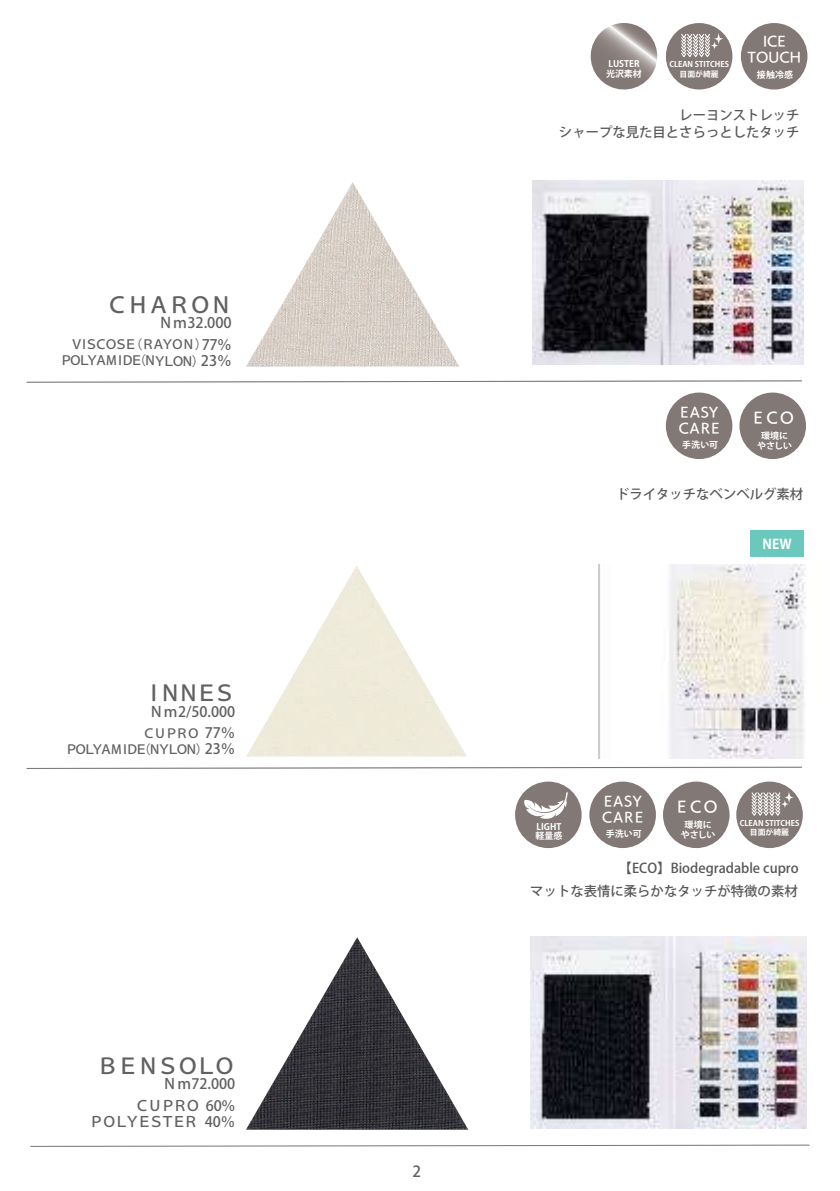
<style>
.page{position:relative;width:840px;height:1191px;background:#fff}
.page>*{position:absolute;margin:0;border:0;box-sizing:border-box;transform-origin:0 0}
.t1{font:500 21.8px "Koz Go Pr 6 N";letter-spacing:-.055em;color:#616164}
.t2{font:500 21.6px "Koz Go Pr 6 N";letter-spacing:-.08em;color:#616164}
.t3{font:500 21.6px "Koz Go Pr 6 N";letter-spacing:-.13em;color:#616164}
.t4{font:500 15.2px "Koz Go Pr 6 N";color:#616164}
.t5{font:500 14.6px "Koz Go Pr 6 N";letter-spacing:-.005em;color:#616164}
.t6{font:500 14.4px/21.6px "Koz Go Pr 6 N";letter-spacing:-.01em;color:#616164;text-align:right}
.t7{font:500 14.4px "Koz Go Pr 6 N";letter-spacing:-.18em;color:#616164}
.t8{font:500 14.4px "Koz Go Pr 6 N";letter-spacing:-.045em;color:#616164}
.t9{font:14.4px "UD Kakugo Large Pr 6 N DB";color:#fff}
.t10{font:500 13.4px/17.2px "Koz Go Pr 6 N";color:#57585a;text-align:right}
.t11{font:700 13.4px "Koz Go Pr 6 N";color:#fff}
.t12{font:13px/15.8px "UD Kakugo Large Pr 6 N DB";letter-spacing:-.19em;color:#fff}
.t13{font:500 12.8px/16.4px "Koz Go Pr 6 N";letter-spacing:-.265em;color:#616164;text-align:right}
.t14{font:500 12.6px/16.2px "Koz Go Pr 6 N";letter-spacing:-.265em;color:#616164;text-align:right}
.t15{font:700 9px/9.6px "Koz Go Pr 6 N";color:#fff;text-align:center}
.t16{font:700 7.8px/9.6px "Koz Go Pr 6 N";color:#fff;text-align:center}
.s1{font-size:14.6px}
.s2{font-size:14.4px}
</style>
<div class="page">
<img style="left:246px;top:182px;width:213px;height:184px">
<img style="left:247px;top:566px;width:220px;height:190px">
<img style="left:598px;top:565px;width:208px;height:194px">
<svg style="left:26px;top:380px;width:776px;height:3px"></svg>
<svg style="left:26px;top:766px;width:776px;height:3px"></svg>
<div style="left:665px;top:23px;width:67px;height:66px;background:#827875;border-radius:50%"></div>
<svg style="left:681px;top:32px;width:42px;height:26px"></svg>
<div style="left:740px;top:23px;width:67px;height:67px;background:#827875;border-radius:50%"></div>
<svg style="left:590px;top:23px;width:68px;height:67px"></svg>
<div style="left:735px;top:781px;width:67px;height:67px;background:#827875;border-radius:50%"></div>
<svg style="left:751px;top:791px;width:42px;height:25px"></svg>
<div style="left:589px;top:781px;width:66px;height:67px;background:#827875;border-radius:50%"></div>
<div style="left:515px;top:781px;width:66px;height:67px;background:#827875;border-radius:50%"></div>
<svg style="left:524px;top:791px;width:43px;height:28px"></svg>
<div style="left:662px;top:781px;width:67px;height:67px;background:#827875;border-radius:50%"></div>
<div style="left:750px;top:530px;width:53px;height:27px;background:#6bc8bd"></div>
<img style="left:532px;top:180px;width:270px;height:184px">
<img style="left:530px;top:936px;width:276px;height:192px">
<div style="left:665px;top:392px;width:67px;height:67px;background:#827875;border-radius:50%"></div>
<div style="left:739px;top:392px;width:66px;height:67px;background:#827875;border-radius:50%"></div>
<img style="left:246px;top:937px;width:222px;height:192px">
<svg style="left:31px;top:1144px;width:778px;height:2px"></svg>
<h1 class="t1" style="left:106px;top:292px;width:127px">ＣＨＡＲＯＮ</h1>
<p class="t5" style="left:158px;top:314px;width:75px">Ｎｍ32.000</p>
<p class="t13" style="left:60px;top:336px;width:173px">ＶＩＳＣＯＳＥ（ＲＡＹＯＮ）<span class="s1">77％<br></span>ＰＯＬＹＡＭＩＤＥ （ＮＹＬＯＮ）<span class="s1">23 ％</span></p>
<h2 class="t3" style="left:143px;top:681px;width:94px">ＩＮＮＥＳ</h2>
<p class="t8" style="left:149px;top:703px;width:88px">Ｎｍ2/50.000</p>
<p class="t14" style="left:65px;top:725px;width:171px">ＣＵＰＲＯ <span class="s2">77％<br></span>ＰＯＬＹＡＭＩＤＥ （ＮＹＬＯＮ）<span class="s2">23 ％</span></p>
<h2 class="t2" style="left:97px;top:1053px;width:139px">ＢＥＮＳＯＬＯ</h2>
<p class="t6" style="left:135px;top:1073px;width:102px">Ｎｍ72.000<br>ＣＵＰＲＯ 60％</p>
<p class="t7" style="left:90px;top:1113px;width:147px">ＰＯＬＹＥＳＴＥＲ 40％</p>
<p class="t4" style="left:412px;top:1162px;width:10px">2</p>
<p class="t15" style="left:608px;top:59px;width:33px">LUSTER</p>
<p class="t15" style="left:605px;top:69px;width:37px">光沢素材</p>
<p class="t12" style="left:762px;top:34px;width:24px">ICE</p>
<p class="t12" style="left:747px;top:50px;width:55px">TOUCH</p>
<p class="t16" style="left:669px;top:60px;width:61px">CLEAN STITCHES目面が綺麗</p>
<p class="t15" style="left:756px;top:70px;width:38px">接触冷感</p>
<p class="t10" style="left:558px;top:107px;width:242px">レーヨンストレッチ<br>シャープな見た目とさらっとしたタッチ</p>
<p class="t12" style="left:677px;top:404px;width:46px">ＥＡＳＹ<br>ＣＡＲＥ</p>
<p class="t15" style="left:682px;top:439px;width:37px">手洗い可</p>
<p class="t9" style="left:750px;top:409px;width:45px">ＥＣＯ</p>
<p class="t15" style="left:756px;top:431px;width:36px">環境にやさしい</p>
<p class="t10" style="left:615px;top:486px;width:188px">ドライタッチなベンベルグ素材</p>
<p class="t11" style="left:762px;top:536px;width:31px">NEW</p>
<p class="t12" style="left:601px;top:793px;width:46px">ＥＡＳＹ<br>ＣＡＲＥ</p>
<p class="t9" style="left:674px;top:798px;width:45px">ＥＣＯ</p>
<p class="t16" style="left:739px;top:818px;width:61px">CLEAN STITCHES</p>
<p class="t15" style="left:535px;top:821px;width:28px;text-align:left">LIGHT軽量感</p>
<p class="t15" style="left:680px;top:820px;width:36px">環境にやさしい</p>
<p class="t15" style="left:605px;top:828px;width:37px">手洗い可</p>
<p class="t16" style="left:749px;top:828px;width:41px">目面が綺麗</p>
<p class="t10" style="left:618px;top:859px;width:181px">【ECO】Biodegradable cupro</p>
<p class="t10" style="left:530px;top:882px;width:269px">マットな表情に柔らかなタッチが特徴の素材</p>
</div>
